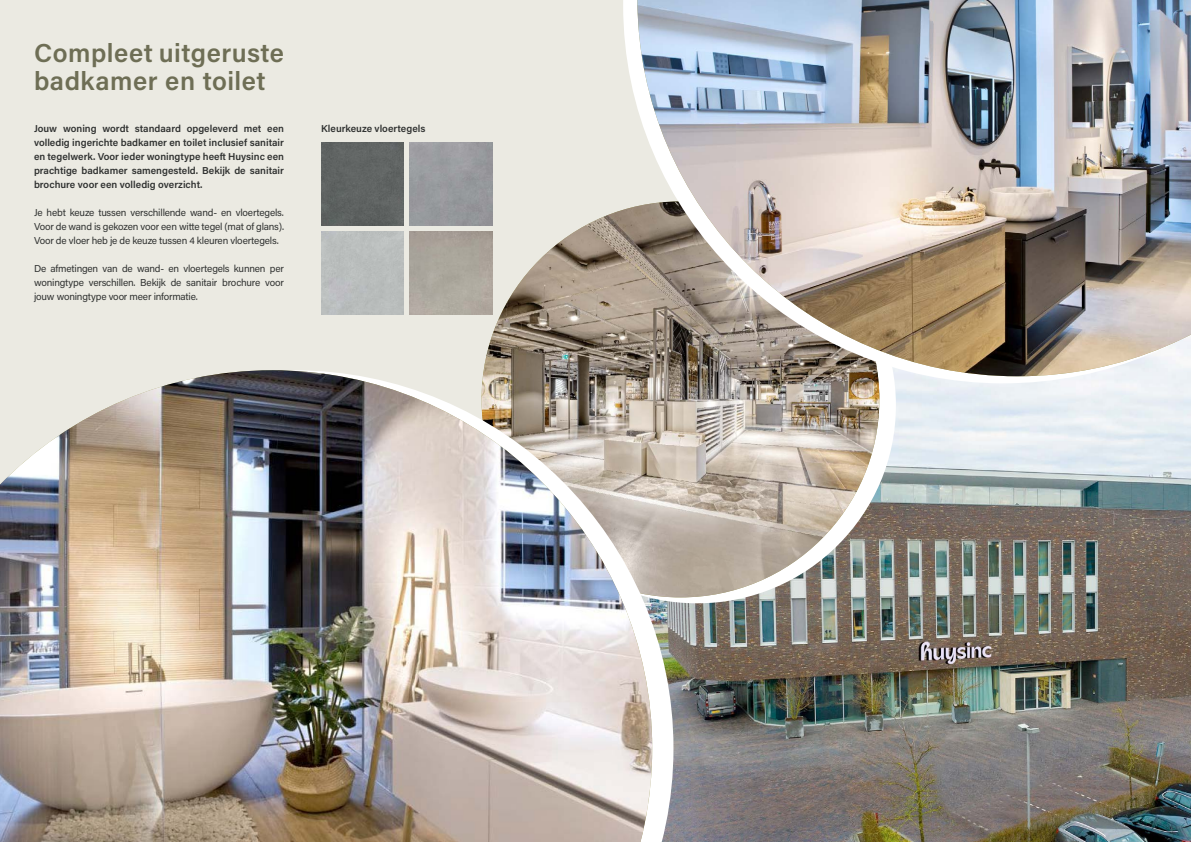
<style>
.page{position:relative;width:1191px;height:842px;background:#ebeae2}
.page>*{position:absolute;margin:0;border:0;box-sizing:border-box;transform-origin:0 0}
.t1{font:600 26px/28px "Acumin Pro";letter-spacing:.02em;color:#6e6e55}
.t2{font:10px/14px "Acumin Pro";letter-spacing:-.02em;color:#303231;text-align:justify}
.t3{font:600 10px/14px "Acumin Pro";color:#303231;text-align:justify}
</style>
<div class="page">
<img style="left:673px;top:383px;width:518px;height:459px">
<img style="left:481px;top:201px;width:398px;height:396px">
<svg style="left:623px;top:0;width:568px;height:383px"></svg>
<img style="left:637px;top:0;width:554px;height:376px">
<div style="left:321px;top:143px;width:83px;height:82px;background:#5f6463"></div>
<img style="left:652px;top:370px;width:21px;height:472px">
<img style="left:0;top:370px;width:652px;height:472px">
<h1 class="t1" style="left:34px;top:38px;width:251px">Compleet uitgeruste badkamer en toilet</h1>
<p class="t3" style="left:34px;top:121px;width:251px">Jouw woning wordt standaard opgeleverd met een volledig ingerichte badkamer en toilet inclusief sanitair en tegelwerk. Voor ieder woningtype heeft Huysinc een prachtige badkamer samengesteld. Bekijk de sanitair brochure voor een volledig overzicht.</p>
<p class="t2" style="left:34px;top:205px;width:251px">Je hebt keuze tussen verschillende wand- en vloertegels.<br>Voor de wand is gekozen voor een witte tegel (mat of glans).<br>Voor de vloer heb je de keuze tussen 4 kleuren vloertegels.</p>
<p class="t2" style="left:34px;top:261px;width:251px">De afmetingen van de wand- en vloertegels kunnen per woningtype verschillen. Bekijk de sanitair brochure voor jouw woningtype voor meer informatie.</p>
<p class="t3" style="left:321px;top:121px;width:106px">Kleurkeuze vloertegels</p>
</div>
